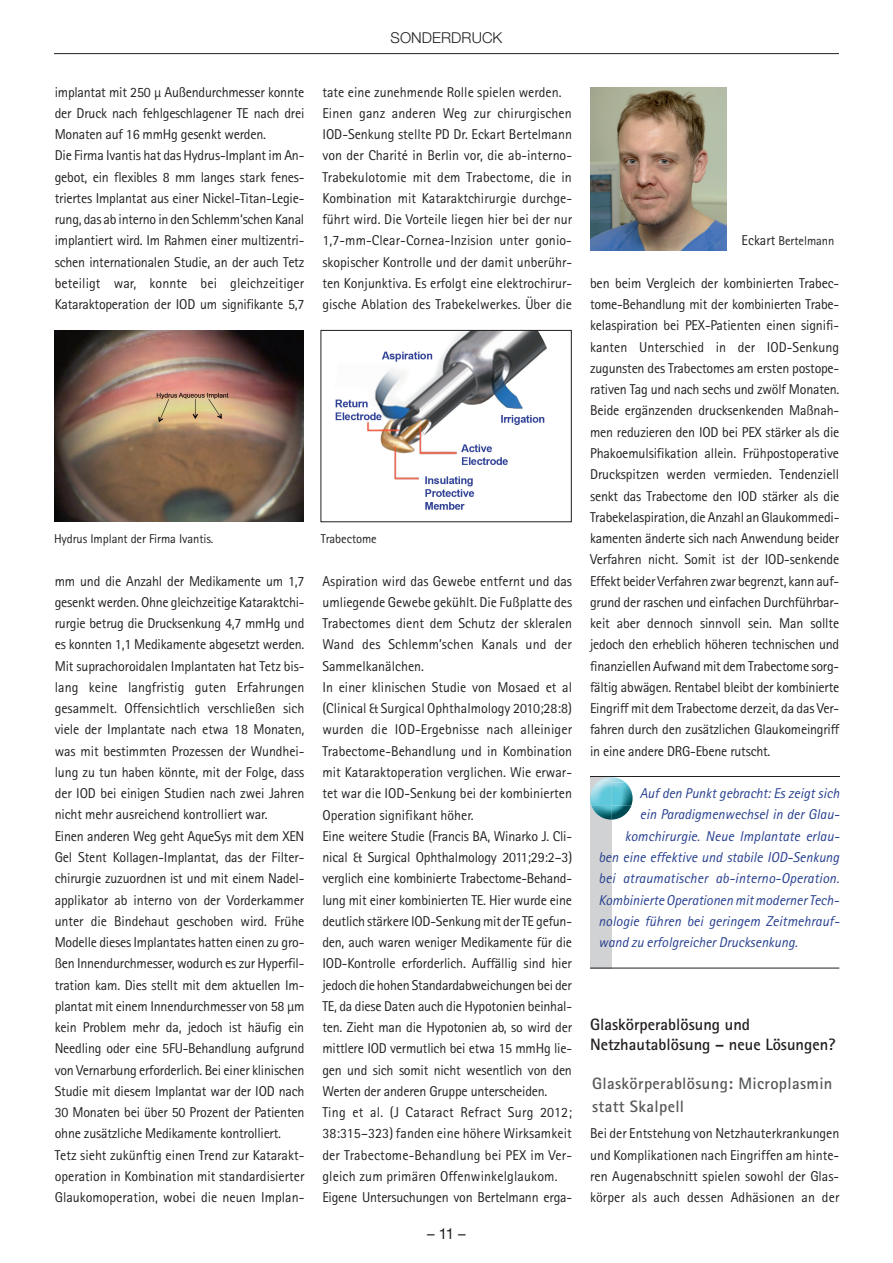
<style>
.page{position:relative;width:893px;height:1263px;background:#fff}
.page>*{position:absolute;margin:0;border:0;box-sizing:border-box;transform-origin:0 0}
.t1{font:700 16.5px/19.5px "Rotis Sans Serif Std";color:#231f20}
.t2{font:700 16.5px/22.5px "Rotis Sans Serif Std";letter-spacing:.02em;color:#57585a}
.t3{font:300 15px "Helvetica Neue LT Std";letter-spacing:.005em;color:#231f20}
.t4{font:15px "Helvetica Neue LT Std";color:#231f20}
.t5{font:14.25px/21.3px "Rotis Sans Serif Std";letter-spacing:-.01em;color:#231f20}
.t6{font:italic 14.25px "Rotis Sans Serif Std";color:#253f8e}
.t7{font:12.75px "Rotis Sans Serif Std";letter-spacing:-.005em;color:#231f20}
.s1{font-size:14.25px}
</style>
<div class="page">
<hr style="left:54px;top:53px;width:785px;height:1px;background:#231f20">
<div style="left:590px;top:777px;width:21px;height:191px;background:#d1d2d4"></div>
<hr style="left:590px;top:776px;width:249px;height:1px;background:#231f20">
<hr style="left:590px;top:968px;width:249px;height:1px;background:#231f20">
<img style="left:54px;top:330px;width:250px;height:192px">
<img style="left:335px;top:332px;width:212px;height:178px">
<div style="left:321px;top:330px;width:250px;height:192px;border:1px solid #231f20"></div>
<img style="left:590px;top:87px;width:137px;height:164px">
<img style="left:598px;top:777px;width:27px;height:5px">
<img style="left:591px;top:806px;width:40px;height:14px">
<img style="left:611px;top:782px;width:22px;height:24px">
<img style="left:590px;top:782px;width:21px;height:24px">
<p class="t5" style="left:55px;top:81px;width:251px">implantat mit 250 µ Außendurchmesser konnte der Druck nach fehlgeschlagener TE nach drei Monaten auf 16 mmHg gesenkt werden.<br>Die Firma Ivantis hat das Hydrus-Implant im An&shy;gebot, ein flexibles 8 mm langes stark fenes&shy;triertes Implantat aus einer Nickel-Titan-Legie&shy;rung, das ab interno in den Schlemm‘schen Kanal implantiert wird. Im Rahmen einer multizentri&shy;schen internationalen Studie, an der auch Tetz beteiligt war, konnte bei gleichzeitiger Kataraktoperation der IOD um signifikante 5,7</p>
<p class="t3" style="left:391px;top:28px;width:113px">SONDERDRUCK</p>
<p class="t5" style="left:322px;top:81px;width:251px">tate eine zunehmende Rolle spielen werden.<br>Einen ganz anderen Weg zur chirurgischen IOD-Senkung stellte PD Dr. Eckart Bertelmann von der Charité in Berlin vor, die ab-interno-Trabekulotomie mit dem Trabectome, die in Kombination mit Kataraktchirurgie durchge&shy;führt wird. Die Vorteile liegen hier bei der nur 1,7-mm-Clear-Cornea-Inzision unter gonio&shy;skopischer Kontrolle und der damit unberühr&shy;ten Konjunktiva. Es erfolgt eine elektrochirur&shy;gische Ablation des Trabekelwerkes. Über die</p>
<p class="t7" style="left:54px;top:531px;width:161px">Hydrus Implant der Firma Ivantis.</p>
<p class="t5" style="left:55px;top:570px;width:251px">mm und die Anzahl der Medikamente um 1,7 gesenkt werden. Ohne gleichzeitige Kataraktchi&shy;rurgie betrug die Drucksenkung 4,7 mmHg und es konnten 1,1 Medikamente abgesetzt werden.<br>Mit suprachoroidalen Implantaten hat Tetz bis&shy;lang keine langfristig guten Erfahrungen gesammelt. Offensichtlich verschließen sich viele der Implantate nach etwa 18 Monaten, was mit bestimmten Prozessen der Wundhei&shy;lung zu tun haben könnte, mit der Folge, dass der IOD bei einigen Studien nach zwei Jahren nicht mehr ausreichend kontrolliert war.<br>Einen anderen Weg geht AqueSys mit dem XEN Gel Stent Kollagen-Implantat, das der Filter&shy;chirurgie zuzuordnen ist und mit einem Nadel&shy;applikator ab interno von der Vorderkammer unter die Bindehaut geschoben wird. Frühe Modelle dieses Implantates hatten einen zu gro&shy;ßen Innendurchmesser, wodurch es zur Hyperfil&shy;tration kam. Dies stellt mit dem aktuellen Im&shy;plantat mit einem Innendurchmesser von 58 µm kein Problem mehr da, jedoch ist häufig ein Needling oder eine 5FU-Behandlung aufgrund von Vernarbung erforderlich. Bei einer klinischen Studie mit diesem Implantat war der IOD nach 30 Monaten bei über 50 Prozent der Patienten ohne zusätzliche Medikamente kontrolliert.<br>Tetz sieht zukünftig einen Trend zur Katarakt&shy;operation in Kombination mit standardisierter Glaukomoperation, wobei die neuen Implan-</p>
<p class="t7" style="left:321px;top:531px;width:57px">Trabectome</p>
<p class="t5" style="left:322px;top:570px;width:251px">Aspiration wird das Gewebe entfernt und das umliegende Gewebe gekühlt. Die Fußplatte des Trabectomes dient dem Schutz der skleralen Wand des Schlemm’schen Kanals und der Sammelkanälchen.<br>In einer klinischen Studie von Mosaed et al (Clinical &amp; Surgical Ophthalmology 2010;28:8) wurden die IOD-Ergebnisse nach alleiniger Trabectome-Behandlung und in Kombination mit Kataraktoperation verglichen. Wie erwar&shy;tet war die IOD-Senkung bei der kombinierten Operation signifikant höher.<br>Eine weitere Studie (Francis BA, Winarko J. Cli&shy;nical &amp; Surgical Ophthalmology 2011;29:2–3) verglich eine kombinierte Trabectome-Behand&shy;lung mit einer kombinierten TE. Hier wurde eine deutlich stärkere IOD-Senkung mit der TE gefun&shy;den, auch waren weniger Medikamente für die IOD-Kontrolle erforderlich. Auffällig sind hier jedoch die hohen Standardabweichungen bei der TE, da diese Daten auch die Hypotonien beinhal&shy;ten. Zieht man die Hypotonien ab, so wird der mittlere IOD vermutlich bei etwa 15 mmHg lie&shy;gen und sich somit nicht wesentlich von den Werten der anderen Gruppe unterscheiden.<br>Ting et al. (J Cataract Refract Surg 2012; 38:315–323) fanden eine höhere Wirksamkeit der Trabectome-Behandlung bei PEX im Ver&shy;gleich zum primären Offenwinkelglaukom.<br>Eigene Untersuchungen von Bertelmann erga-</p>
<p class="t4" style="left:427px;top:1224px;width:40px">– 11 –</p>
<p class="t7" style="left:742px;top:234px;width:94px"><span class="s1">Eckart</span> Bertelmann</p>
<p class="t5" style="left:590px;top:272px;width:251px;text-align:justify">ben beim Vergleich der kombinierten Trabec&shy;tome-Behandlung mit der kombinierten Trabe&shy;kelaspiration bei PEX-Patienten einen signifi&shy;kanten Unterschied in der IOD-Senkung zugunsten des Trabectomes am ersten postope&shy;rativen Tag und nach sechs und zwölf Monaten.<br>Beide ergänzenden drucksenkenden Maßnah&shy;men reduzieren den IOD bei PEX stärker als die Phakoemulsifikation allein. Frühpostoperative Druckspitzen werden vermieden. Tendenziell senkt das Trabectome den IOD stärker als die Trabekelaspiration, die Anzahl an Glaukommedi&shy;kamenten änderte sich nach Anwendung beider Verfahren nicht. Somit ist der IOD-senkende Effekt beider Verfahren zwar begrenzt, kann auf&shy;grund der raschen und einfachen Durchführbar&shy;keit aber dennoch sinnvoll sein. Man sollte jedoch den erheblich höheren technischen und finanziellen Aufwand mit dem Trabectome sorg&shy;fältig abwägen. Rentabel bleibt der kombinierte Eingriff mit dem Trabectome derzeit, da das Ver&shy;fahren durch den zusätzlichen Glaukomeingriff in eine andere DRG-Ebene rutscht.</p>
<p class="t6" style="left:640px;top:785px;width:201px">Auf den Punkt gebracht: Es zeigt sich</p>
<p class="t6" style="left:640px;top:806px;width:201px">ein Paradigmenwechsel in der Glau-</p>
<p class="t6" style="left:625px;top:827px;width:216px">komchirurgie. Neue Implantate erlau-</p>
<p class="t6" style="left:599px;top:849px;width:242px">ben eine effektive und stabile IOD-Senkung</p>
<p class="t6" style="left:599px;top:870px;width:242px">bei atraumatischer ab-interno-Operation.</p>
<p class="t6" style="left:599px;top:891px;width:242px">Kombinierte Operationen mit moderner Tech-</p>
<p class="t6" style="left:599px;top:912px;width:242px">nologie führen bei geringem Zeitmehrauf-</p>
<p class="t6" style="left:599px;top:934px;width:201px">wand zu erfolgreicher Drucksenkung.</p>
<p class="t1" style="left:590px;top:1015px;width:247px">Glaskörperablösung und<br>Netzhautablösung – neue Lösungen?</p>
<p class="t2" style="left:592px;top:1072px;width:242px">Glaskörperablösung: Microplasmin statt Skalpell</p>
<p class="t5" style="left:590px;top:1123px;width:251px;text-align:justify">Bei der Entstehung von Netzhauterkrankungen und Komplikationen nach Eingriffen am hinte&shy;ren Augenabschnitt spielen sowohl der Glas&shy;körper als auch dessen Adhäsionen an der</p>
</div>
